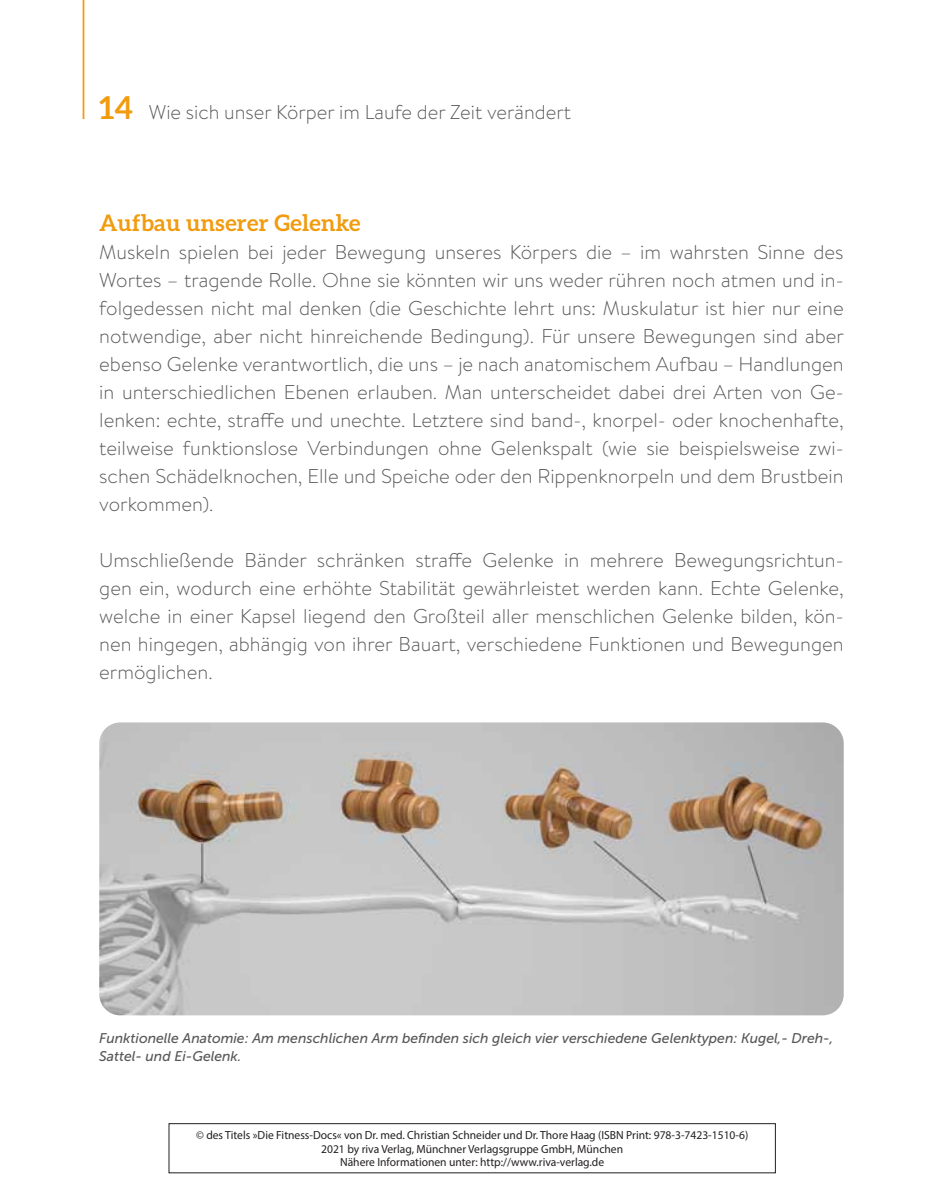
<style>
.page{position:relative;width:943px;height:1191px;background:#fff}
.page>*{position:absolute;margin:0;border:0;box-sizing:border-box;transform-origin:0 0}
.t1{font:700 22.75px "Aleo";letter-spacing:.01em;color:#f19b0f}
.t2{font:300 19.95px/28px "Brandon Text";color:#575756;text-align:justify}
.t3{font:italic 14px/17.5px "Museo Sans 500";color:#575756}
.t4{font:11.72px/13.8px "Myriad Pro";color:#231f20;text-align:center}
.s1{font-family:"Aleo";font-weight:700;font-size:31.5px;color:#f19b0f}
</style>
<div class="page">
<hr style="left:83px;top:0;width:1px;height:119px;background:#f19b0f">
<img style="left:99px;top:722px;width:744px;height:293px">
<div style="left:168px;top:1123px;width:607px;height:50px;border:1px solid #231f20"></div>
<p class="t2" style="left:99px;top:97px;width:473px"><span class="s1">14</span> Wie sich unser Körper im Laufe der Zeit verändert</p>
<p class="t1" style="left:99px;top:210px;width:263px">Aufbau unserer Gelenke</p>
<p class="t2" style="left:99px;top:237px;width:746px">Muskeln spielen bei jeder Bewegung unseres Körpers die – im wahrsten Sinne des Wortes – tragende Rolle. Ohne sie könnten wir uns weder rühren noch atmen und in&shy;folgedessen nicht mal denken (die Geschichte lehrt uns: Muskulatur ist hier nur eine notwendige, aber nicht hinreichende Bedingung). Für unsere Bewegungen sind aber ebenso Gelenke verantwortlich, die uns – je nach anatomischem Aufbau – Handlungen in unterschiedlichen Ebenen erlauben. Man unterscheidet dabei drei Arten von Ge&shy;lenken: echte, straffe und unechte. Letztere sind band-, knorpel- oder knochenhafte, teilweise funktionslose Verbindungen ohne Gelenkspalt (wie sie beispielsweise zwi&shy;schen Schädelknochen, Elle und Speiche oder den Rippenknorpeln und dem Brustbein vorkommen).</p>
<p class="t2" style="left:99px;top:545px;width:746px">Umschließende Bänder schränken straffe Gelenke in mehrere Bewegungsrichtun&shy;gen ein, wodurch eine erhöhte Stabilität gewährleistet werden kann. Echte Gelenke, welche in einer Kapsel liegend den Großteil aller menschlichen Gelenke bilden, kön&shy;nen hingegen, abhängig von ihrer Bauart, verschiedene Funktionen und Bewegungen ermöglichen.</p>
<p class="t3" style="left:99px;top:1029px;width:735px">Funktionelle Anatomie: Am menschlichen Arm befinden sich gleich vier verschiedene Gelenktypen: Kugel,- Dreh-,<br>Sattel- und Ei-Gelenk.</p>
<p class="t4" style="left:196px;top:1127px;width:553px">© des Titels »Die Fitness-Docs« von Dr. med. Christian Schneider und Dr. Thore Haag (ISBN Print: 978-3-7423-1510-6)<br>2021 by riva Verlag, Münchner Verlagsgruppe GmbH, München<br>Nähere Informationen unter: http://www.riva-verlag.de</p>
</div>
